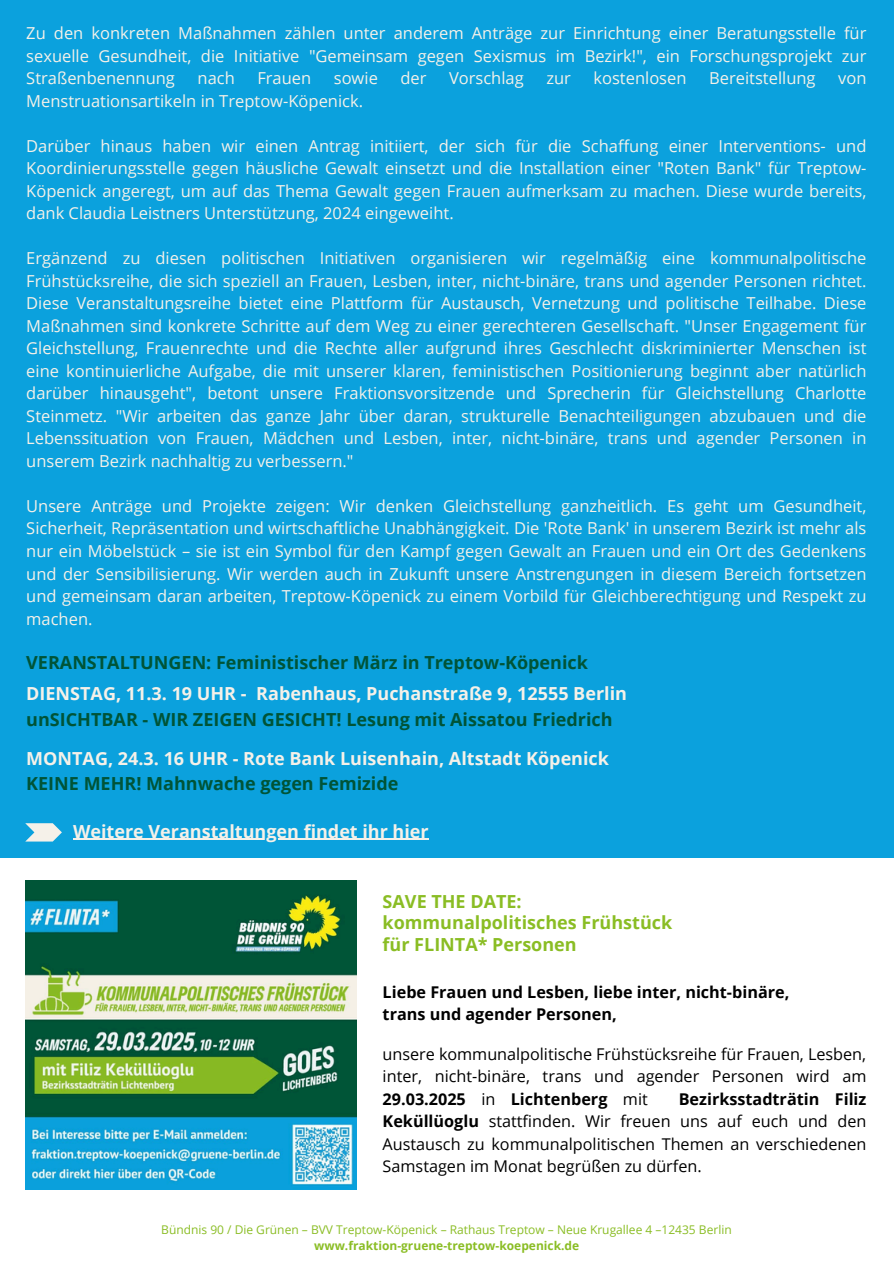
<style>
.page{position:relative;width:894px;height:1264px;background:#fff}
.page>*{position:absolute;margin:0;border:0;box-sizing:border-box;transform-origin:0 0}
.t1{font:700 18px/31.5px "Open Sans";color:#005437}
.t2{font:700 18px "Open Sans";color:#f5f1e9}
.t3{font:700 18px/21.3px "Open Sans";color:#8abd24}
.t4{font:16.5px/22.5px "Open Sans";color:#f5f1e9;text-align:justify}
.t5{font:16.2px/22.5px "Open Sans";color:#000;text-align:justify}
.t6{font:700 16.2px "Open Sans";color:#000}
.t7{font:12px "Open Sans";color:#8abd24}
.t8{font:700 12px "Open Sans";color:#8abd24}
.s1{color:#f5f1e9}
.s2{font-weight:700}
</style>
<div class="page">
<div style="left:0;top:0;width:893px;height:857px;background:#0ba1dd"></div>
<img style="left:25px;top:880px;width:331px;height:144px">
<img style="left:25px;top:1024px;width:331px;height:165px">
<svg style="left:25px;top:823px;width:37px;height:18px"></svg>
<hr style="left:73px;top:838px;width:356px;height:1px;background:#f5f1e9">
<h2 class="t4" style="left:26px;top:22px;width:841px">Zu den konkreten Maßnahmen zählen unter anderem Anträge zur Einrichtung einer Beratungsstelle für sexuelle Gesundheit, die Initiative "Gemeinsam gegen Sexismus im Bezirk!", ein Forschungsprojekt zur Straßenbenennung</h2>
<h2 class="t4" style="left:197px;top:67px;width:39px">nach</h2>
<h2 class="t4" style="left:257px;top:67px;width:55px">Frauen</h2>
<h2 class="t4" style="left:334px;top:67px;width:46px">sowie</h2>
<h2 class="t4" style="left:400px;top:67px;width:28px">der</h2>
<h2 class="t4" style="left:449px;top:67px;width:76px">Vorschlag</h2>
<h2 class="t4" style="left:546px;top:67px;width:26px">zur</h2>
<h2 class="t4" style="left:593px;top:67px;width:95px">kostenlosen</h2>
<h2 class="t4" style="left:709px;top:67px;width:108px">Bereitstellung</h2>
<h2 class="t4" style="left:837px;top:67px;width:30px">von</h2>
<h2 class="t4" style="left:26px;top:89px;width:338px">Menstruationsartikeln in Treptow-Köpenick.</h2>
<h2 class="t4" style="left:26px;top:134px;width:683px">Darüber hinaus haben wir einen Antrag initiiert, der sich für die Schaffung einer</h2>
<h1 class="t4" style="left:26px;top:134px;width:841px;text-indent:692px">Interventions- und Koordinierungsstelle gegen häusliche Gewalt einsetzt und die Installation einer "Roten Bank" für Treptow-Köpenick angeregt, um auf das Thema Gewalt gegen Frauen aufmerksam zu machen. Diese wurde bereits, dank Claudia Leistners Unterstützung, 2024 eingeweiht.</h1>
<h1 class="t4" style="left:26px;top:247px;width:841px">Ergänzend zu diesen politischen Initiativen organisieren wir regelmäßig eine kommunalpolitische Frühstücksreihe, die sich speziell an Frauen, Lesben, inter, nicht-binäre, trans und agender Personen richtet.<br>Diese Veranstaltungsreihe bietet eine Plattform für Austausch, Vernetzung und politische Teilhabe. Diese Maßnahmen sind konkrete Schritte auf dem Weg zu einer gerechteren Gesellschaft. "Unser Engagement für Gleichstellung, Frauenrechte und die Rechte aller aufgrund ihres Geschlecht diskriminierter Menschen ist eine kontinuierliche Aufgabe, die mit unserer klaren, feministischen Positionierung beginnt aber natürlich darüber hinausgeht", betont unsere Fraktionsvorsitzende und Sprecherin für Gleichstellung Charlotte Steinmetz. "Wir arbeiten das ganze Jahr über daran, strukturelle Benachteiligungen abzubauen und die Lebenssituation von Frauen, Mädchen und Lesben, inter, nicht-binäre, trans und agender Personen in unserem Bezirk nachhaltig zu verbessern."</h1>
<h1 class="t4" style="left:26px;top:494px;width:841px">Unsere Anträge und Projekte zeigen: Wir denken Gleichstellung ganzheitlich. Es geht um Gesundheit, Sicherheit, Repräsentation und wirtschaftliche Unabhängigkeit. Die 'Rote Bank' in unserem Bezirk ist mehr als nur ein Möbelstück – sie ist ein Symbol für den Kampf gegen Gewalt an Frauen und ein Ort des Gedenkens und der Sensibilisierung. Wir werden auch in Zukunft unsere Anstrengungen in diesem Bereich fortsetzen und gemeinsam daran arbeiten, Treptow-Köpenick zu einem Vorbild für Gleichberechtigung und Respekt zu machen.</h1>
<p class="t1" style="left:26px;top:646px;width:563px">VERANSTALTUNGEN: Feministischer März in Treptow-Köpenick<br><span class="s1">DIENSTAG, 11.3. 19 UHR -</span></p>
<p class="t1" style="left:26px;top:680px;width:602px;line-height:25.8px;text-indent:230px"><span class="s1">Rabenhaus, Puchanstraße 9, 12555 Berlin </span>unSICHTBAR - WIR ZEIGEN GESICHT! Lesung mit Aissatou Friedrich</p>
<p class="t2" style="left:26px;top:746px;width:584px">MONTAG, 24.3. 16 UHR - Rote Bank Luisenhain, Altstadt Köpenick</p>
<p class="t1" style="left:26px;top:767px;width:373px">KEINE MEHR! Mahnwache gegen Femizide</p>
<p class="t2" style="left:73px;top:818px;width:357px">Weitere Veranstaltungen fi ndet ihr hier</p>
<p class="t3" style="left:382px;top:890px;width:291px">SAVE THE DATE: kommunalpolitisches Frühstück</p>
<p class="t3" style="left:382px;top:932px;width:195px">für FLINTA* Personen</p>
<h1 class="t6" style="left:382px;top:980px;width:408px">Liebe Frauen und Lesben, liebe inter, nicht-binäre,</h1>
<h3 class="t6" style="left:382px;top:1003px;width:235px">trans und agender Personen,</h3>
<h4 class="t5" style="left:382px;top:1042px;width:485px">unsere kommunalpolitische Frühstücksreihe für Frauen, Lesben, inter, nicht-binäre, trans und agender Personen wird am <span class="s2">29.03.2025</span> in <span class="s2">Lichtenberg</span> mit</h4>
<p class="t5" style="left:382px;top:1087px;width:485px;text-indent:452px"><span class="s2">Filiz Keküllüoglu</span> stattfinden. Wir freuen uns auf euch und den Austausch zu kommunalpolitischen Themen an verschiedenen Samstagen im Monat begrüßen zu dürfen.</p>
<h4 class="t6" style="left:678px;top:1087px;width:142px">Bezirksstadträtin</h4>
<h2 class="t7" style="left:161px;top:1220px;width:572px">Bündnis 90 / Die Grünen – BVV Treptow-Köpenick – Rathaus Treptow – Neue Krugallee 4 –12435 Berlin</h2>
<h2 class="t8" style="left:314px;top:1236px;width:266px">www.fraktion-gruene-treptow-koepenick.de</h2>
</div>
